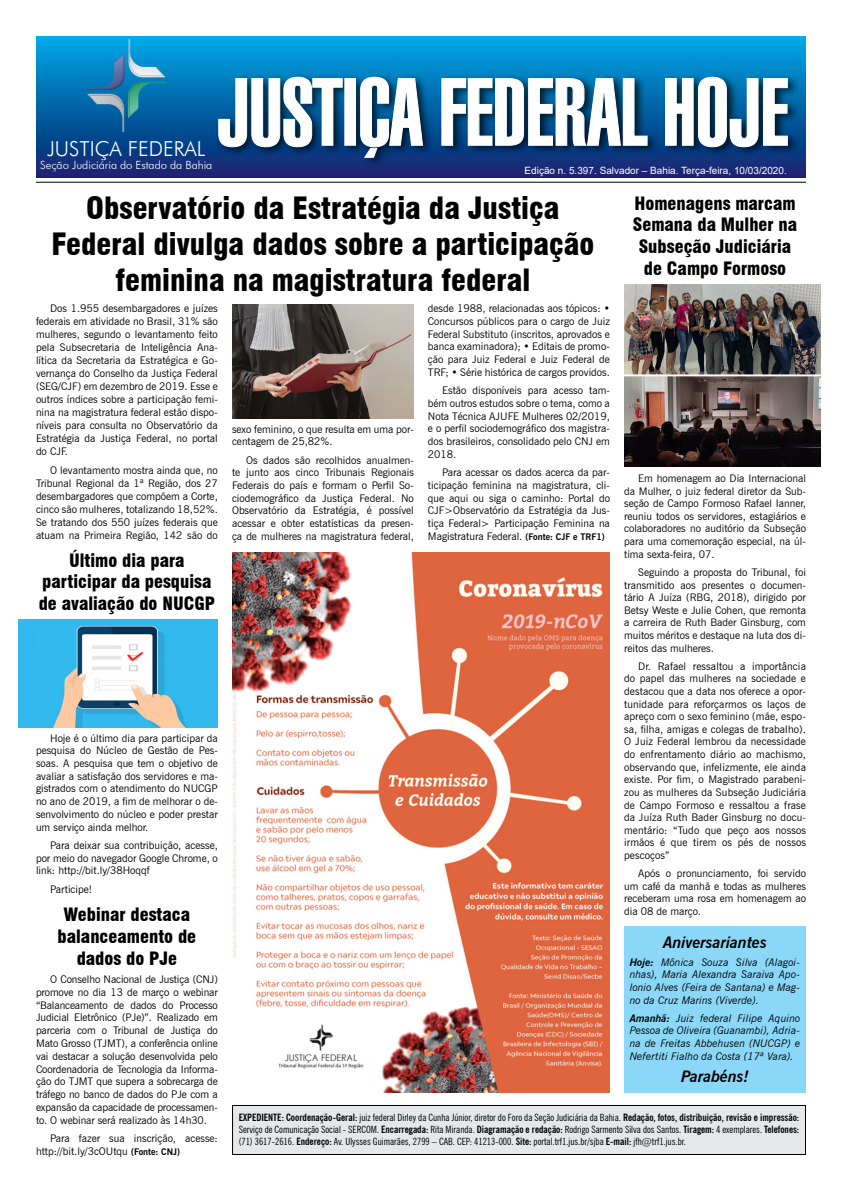
<style>
.page{position:relative;width:842px;height:1191px;background:#fff}
.page>*{position:absolute;margin:0;border:0;box-sizing:border-box;transform-origin:0 0}
.t1{font:900 extra-condensed 92.6px "Swiss 911 BT";color:#fff;scale:1.08 1}
.t2{font:900 condensed 30px/36px "Swiss 721 BT";color:#000;text-align:center}
.t3{font:300 20.6px "Futura BT";color:#fff}
.t4{font:900 condensed 18px/21.6px "Swiss 721 BT";color:#000;text-align:center}
.t5{font:italic 700 16px "News Gothic BT";color:#000}
.t6{font:300 11.3px "Futura BT";color:#fff}
.t7{font:10.5px/12.7px "News Gothic BT";color:#000;text-align:justify}
.t8{font:italic 10.5px/12.6px "News Gothic BT";color:#000;text-align:justify}
.t9{font:condensed 10px/12px "News Gothic BT";color:#000;text-align:justify}
.t10{font:10px "Arial";color:#fff}
.s1{font-weight:700;font-size:9px}
.s2{font-weight:700}
</style>
<div class="page">
<svg style="left:36px;top:36px;width:770px;height:141px;background:#0572b6"></svg>
<hr style="left:36px;top:182px;width:770px;height:1px;background:#000">
<div style="left:216px;top:73px;width:584px;height:95px;background:#000;opacity:.75"></div>
<svg style="left:218px;top:77px;width:125px;height:70px;background:#1d5074"></svg>
<svg style="left:360px;top:77px;width:63px;height:81px;background:#1e4c70"></svg>
<svg style="left:441px;top:78px;width:207px;height:68px;background:#225172"></svg>
<svg style="left:665px;top:77px;width:123px;height:70px;background:#1e5072"></svg>
<img style="left:128px;top:81px;width:38px;height:37px">
<svg style="left:130px;top:77px;width:33px;height:7px"></svg>
<img style="left:128px;top:39px;width:38px;height:38px">
<img style="left:86px;top:53px;width:39px;height:37px">
<svg style="left:86px;top:55px;width:38px;height:77px;background:#147cba"></svg>
<img style="left:87px;top:94px;width:37px;height:38px">
<div style="left:233px;top:1105px;width:572px;height:49px;background:#e6e7e8"></div>
<div style="left:232px;top:1105px;width:574px;height:50px;border:1px solid #000"></div>
<div style="left:624px;top:926px;width:182px;height:166px;background:#8bd7f8"></div>
<img style="left:19px;top:619px;width:199px;height:108px">
<img style="left:232px;top:552px;width:378px;height:540px">
<img style="left:624px;top:285px;width:196px;height:182px">
<img style="left:232px;top:304px;width:182px;height:115px">
<h1 class="t1" style="left:218px;top:62px;width:530px">JUSTIÇA FEDERAL HOJE</h1>
<h3 class="t3" style="left:47px;top:136px;width:160px">JUSTIÇA FEDERAL</h3>
<p class="t6" style="left:40px;top:158px;width:174px">Seção Judiciária do Estado da Bahia</p>
<p class="t10" style="left:525px;top:164px;width:264px">Edição n. 5.397. Salvador – Bahia. Terça-feira, 10/03/2020.</p>
<h2 class="t2" style="left:51px;top:190px;width:544px">Observatório da Estratégia da Justiça<br>Federal divulga dados sobre a participação feminina na magistratura federal</h2>
<p class="t7" style="left:36px;top:302px;width:183px;line-height:13px;text-indent:14px">Dos 1.955 desembargadores e juízes federais em atividade no Brasil, 31% são mulheres, segundo o levantamento feito pela Subsecretaria de Inteligência Ana&shy;lítica da Secretaria da Estratégica e Go&shy;vernança do Conselho da Justiça Federal (SEG/CJF) em dezembro de 2019. Esse e outros índices sobre a participação femi&shy;nina na magistratura federal estão dispo&shy;níveis para consulta no Observatório da Estratégia da Justiça Federal, no portal do CJF.</p>
<p class="t7" style="left:36px;top:463px;width:183px;line-height:13px;text-indent:14px">O levantamento mostra ainda que, no Tribunal Regional da 1ª Região, dos 27 desembargadores que compõem a Corte, cinco são mulheres, totalizando 18,52%.<br>Se tratando dos 550 juízes federais que atuam na Primeira Região, 142 são do</p>
<p class="t7" style="left:428px;top:302px;width:183px">desde 1988, relacionadas aos tópicos: • Concursos públicos para o cargo de Juiz Federal Substituto (inscritos, aprovados e banca examinadora); • Editais de promo&shy;ção para Juiz Federal e Juiz Federal de TRF; • Série histórica de cargos providos.</p>
<p class="t7" style="left:428px;top:384px;width:183px;text-indent:14px">Estão disponíveis para acesso tam&shy;bém outros estudos sobre o tema, como a Nota Técnica AJUFE Mulheres 02/2019, e o perfil sociodemográfico dos magistra&shy;dos brasileiros, consolidado pelo CNJ em 2018.</p>
<p class="t7" style="left:428px;top:466px;width:183px;text-indent:14px">Para acessar os dados acerca da par&shy;ticipação feminina na magistratura, cli&shy;que aqui ou siga o caminho: Portal do CJF&gt;Observatório da Estratégia da Jus&shy;tiça Federal&gt; Participação Feminina na Magistratura Federal. <span class="s1">(Fonte: CJF e TRF1)</span></p>
<p class="t7" style="left:232px;top:422px;width:183px">sexo feminino, o que resulta em uma por&shy;centagem de 25,82%.</p>
<p class="t7" style="left:232px;top:453px;width:183px;text-indent:14px">Os dados são recolhidos anualmen&shy;te junto aos cinco Tribunais Regionais Federais do país e formam o Perfil So&shy;ciodemográfico da Justiça Federal. No Observatório da Estratégia, é possível acessar e obter estatísticas da presen&shy;ça de mulheres na magistratura federal,</p>
<h3 class="t4" style="left:39px;top:549px;width:178px">Último dia para participar da pesquisa de avaliação do NUCGP</h3>
<p class="t7" style="left:36px;top:731px;width:183px;text-indent:14px">Hoje é o último dia para participar da pesquisa do Núcleo de Gestão de Pes&shy;soas. A pesquisa que tem o objetivo de avaliar a satisfação dos servidores e ma&shy;gistrados com o atendimento do NUCGP no ano de 2019, a fim de melhorar o de&shy;senvolvimento do núcleo e poder prestar um serviço ainda melhor.</p>
<p class="t7" style="left:36px;top:838px;width:183px;text-indent:14px">Para deixar sua contribuição, acesse, por meio do navegador Google Chrome, o link: http://bit.ly/38Hoqqf</p>
<p class="t7" style="left:50px;top:882px;width:43px">Participe!</p>
<h3 class="t4" style="left:633px;top:192px;width:166px">Homenagens marcam<br>Semana da Mulher na<br>Subseção Judiciária de Campo Formoso</h3>
<p class="t7" style="left:624px;top:472px;width:183px;text-indent:14px">Em homenagem ao Dia Internacional da Mulher, o juiz federal diretor da Sub&shy;seção de Campo Formoso Rafael Ianner, reuniu todos os servidores, estagiários e colaboradores no auditório da Subseção para uma comemoração especial, na úl&shy;tima sexta-feira, 07.</p>
<p class="t7" style="left:624px;top:566px;width:183px;text-indent:14px">Seguindo a proposta do Tribunal, foi transmitido aos presentes o documen&shy;tário A Juíza (RBG, 2018), dirigido por Betsy Weste e Julie Cohen, que remonta a carreira de Ruth Bader Ginsburg, com muitos méritos e destaque na luta dos di&shy;reitos das mulheres.</p>
<p class="t7" style="left:624px;top:660px;width:183px;text-indent:14px">Dr. Rafael ressaltou a importância do papel das mulheres na sociedade e destacou que a data nos oferece a opor&shy;tunidade para reforçarmos os laços de apreço com o sexo feminino (mãe, espo&shy;sa, filha, amigas e colegas de trabalho).<br>O Juiz Federal lembrou da necessidade do enfrentamento diário ao machismo, observando que, infelizmente, ele ainda existe. Por fim, o Magistrado parabeni&shy;zou as mulheres da Subseção Judiciária de Campo Formoso e ressaltou a frase da Juíza Ruth Bader Ginsburg no docu&shy;mentário: “Tudo que peço aos nossos irmãos é que tirem os pés de nossos pescoços”</p>
<p class="t7" style="left:624px;top:867px;width:183px;text-indent:14px">Após o pronunciamento, foi servido um café da manhã e todas as mulheres receberam uma rosa em homenagem ao</p>
<h3 class="t4" style="left:64px;top:903px;width:128px">Webinar destaca</h3>
<p class="t7" style="left:624px;top:905px;width:78px">dia 08 de março.</p>
<h3 class="t4" style="left:58px;top:925px;width:140px">balanceamento de dados do PJe</h3>
<p class="t7" style="left:36px;top:973px;width:183px;text-indent:14px">O Conselho Nacional de Justiça (CNJ) promove no dia 13 de março o webinar “Balanceamento de dados do Processo Judicial Eletrônico (PJe)”. Realizado em parceria com o Tribunal de Justiça do Mato Grosso (TJMT), a conferência online vai destacar a solução desenvolvida pelo Coordenadoria de Tecnologia da Informa&shy;ção do TJMT que supera a sobrecarga de tráfego no banco de dados do PJe com a expansão da capacidade de processamen&shy;to. O webinar será realizado às 14h30.</p>
<p class="t7" style="left:36px;top:1132px;width:183px;text-indent:14px">Para fazer sua inscrição, acesse: http://bit.ly/3cOUtqu <span class="s1">(Fonte: CNJ)</span></p>
<h3 class="t5" style="left:663px;top:932px;width:105px">Aniversariantes</h3>
<p class="t8" style="left:630px;top:955px;width:172px"><span class="s2">Hoje:</span> Mônica Souza Silva (Alagoi&shy;nhas), Maria Alexandra Saraiva Apo&shy;lonio Alves (Feira de Santana) e Mag&shy;no da Cruz Marins (Viverde).</p>
<p class="t8" style="left:630px;top:1011px;width:172px"><span class="s2">Amanhã:</span> Juiz federal Filipe Aquino Pessoa de Oliveira (Guanambi), Adria&shy;na de Freitas Abbehusen (NUCGP) e Nefertiti Fialho da Costa (17ª Vara).</p>
<h3 class="t5" style="left:681px;top:1066px;width:69px">Parabéns!</h3>
<p class="t9" style="left:239px;top:1111px;width:562px"><span class="s2">EXPEDIENTE: Coordenação-Geral:</span> juiz federal Dirley da Cunha Júnior, diretor do Foro da Seção Judiciária da Bahia. <span class="s2">Redação, fotos, distribuição, revisão e impressão:<br></span>Serviço de Comunicação Social - SERCOM. <span class="s2">Encarregada:</span> Rita Miranda. <span class="s2">Diagramação e redação:</span> Rodrigo Sarmento Silva dos Santos. <span class="s2">Tiragem:</span> 4 exemplares. <span class="s2">Telefones: </span>(71) 3617-2616. <span class="s2">Endereço:</span> Av. Ulysses Guimarães, 2799 – CAB. CEP: 41213-000. <span class="s2">Site:</span> portal.trf1.jus.br/sjba <span class="s2">E-mail:</span> jfh@trf1.jus.br.</p>
</div>
